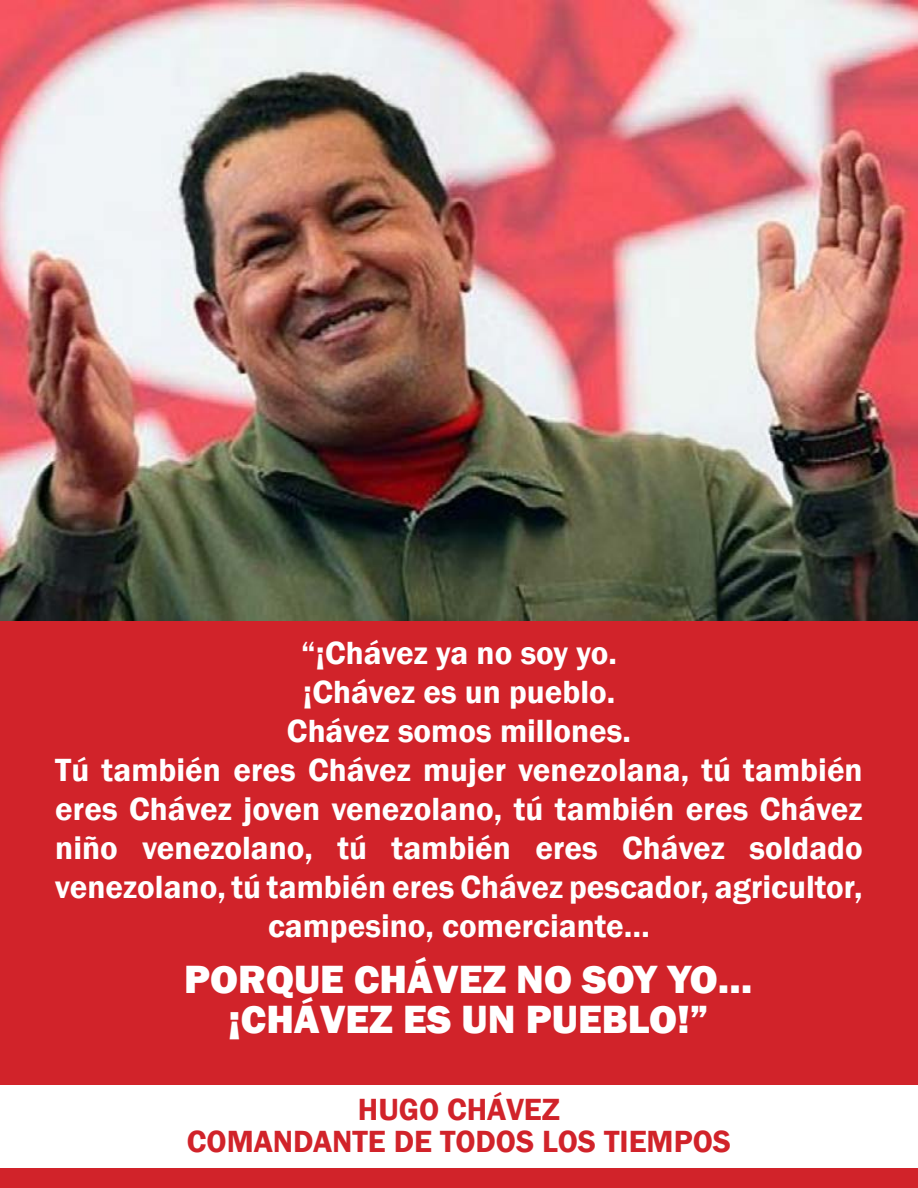
<style>
.page{position:relative;width:918px;height:1188px;background:#fff}
.page>*{position:absolute;margin:0;border:0;box-sizing:border-box;transform-origin:0 0}
.Estilo_de_párrafo_1{font:800 40.5px "Franklin Gothic";color:#fff}
.Estilo_de_párrafo_1-2{font:600 33px/39px "Franklin Gothic";color:#fff;text-align:center}
.Estilo_de_párrafo_1-3{font:600 31.5px "Franklin Gothic";color:#d1232a}
</style>
<div class="page">
<div style="left:0;top:594px;width:918px;height:594px;background:#d1232a"></div>
<div style="left:0;top:1086px;width:918px;height:82px;background:#fff"></div>
<img style="left:0;top:0;width:918px;height:620px">
<p class="Estilo_de_párrafo_1-2" style="left:301px;top:634px;width:317px">“¡Chávez ya no soy yo.</p>
<p class="Estilo_de_párrafo_1-2" style="left:303px;top:673px;width:314px">¡Chávez es un pueblo.</p>
<p class="Estilo_de_párrafo_1-2" style="left:287px;top:712px;width:345px">Chávez somos millones.</p>
<p class="Estilo_de_párrafo_1-2" style="left:55px;top:751px;width:809px">Tú también eres Chávez mujer venezolana, tú también eres Chávez joven venezolano, tú también eres Chávez niño venezolano, tú también eres Chávez soldado venezolano, tú también eres Chávez pescador, agricultor, campesino, comerciante…</p>
<p class="Estilo_de_párrafo_1" style="left:184px;top:953px;width:570px">PORQUE CHÁVEZ NO SOY YO…</p>
<p class="Estilo_de_párrafo_1" style="left:228px;top:993px;width:482px">¡CHÁVEZ ES UN PUEBLO!”</p>
<p class="Estilo_de_párrafo_1-3" style="left:358px;top:1090px;width:204px">HUGO CHÁVEZ</p>
<p class="Estilo_de_párrafo_1-3" style="left:187px;top:1122px;width:546px">COMANDANTE DE TODOS LOS TIEMPOS</p>
</div>
